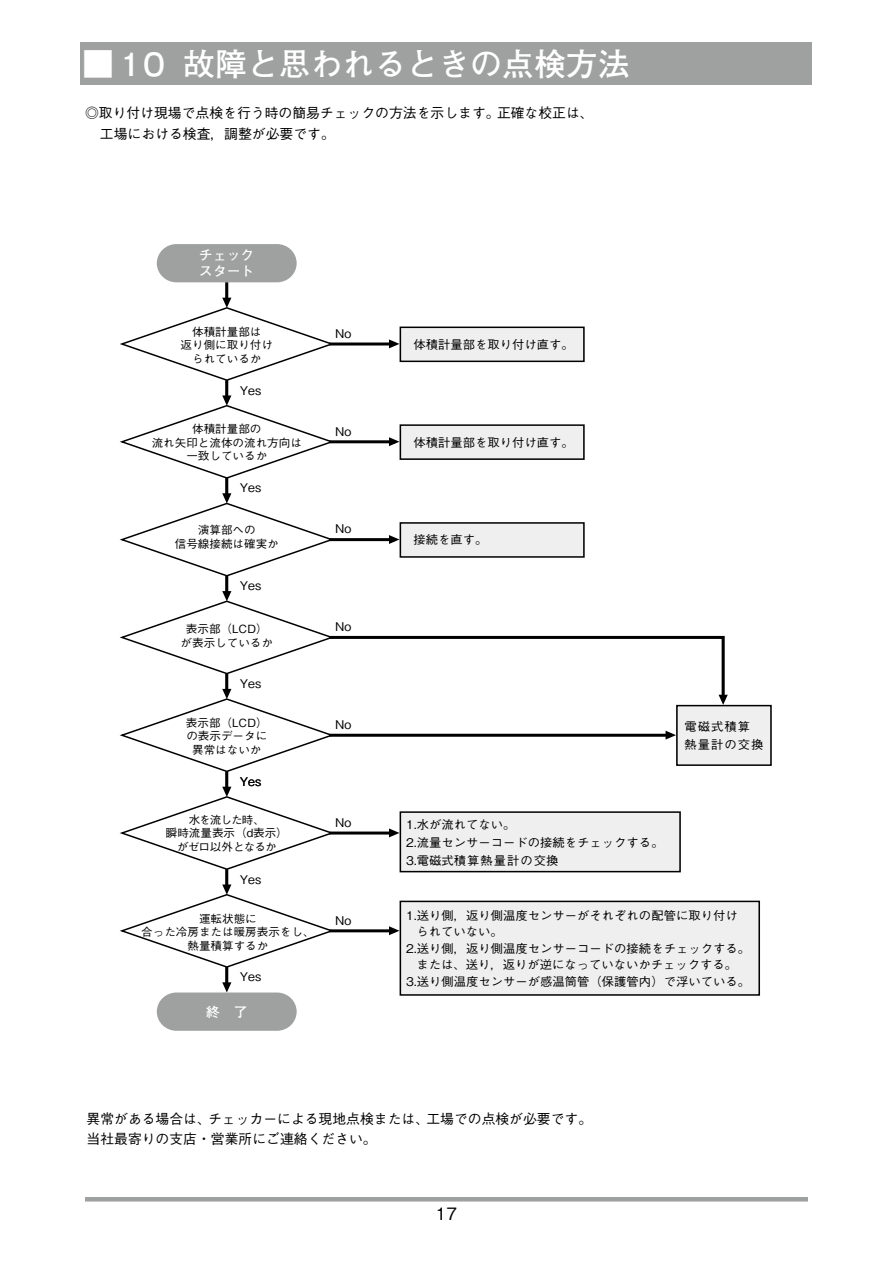
<style>
.page{position:relative;width:893px;height:1263px;background:#fff}
.page>*{position:absolute;margin:0;border:0;box-sizing:border-box;transform-origin:0 0}
.t1{font:700 31.95px "Futo Go B101 Pro";color:#fff}
.t2{font:500 16.95px "Gothic BBB Pro";color:#000}
.t3{font:500 13.8px/20.7px "Gothic BBB Pro";color:#000}
.t4{font:700 13.5px/16.2px "Futo Go B101 Pro";color:#fff}
.t5{font:500 12px/18px "Gothic BBB Pro";color:#000}
.t6{font:500 12px/18px "Gothic BBB Pro";letter-spacing:.08em;color:#000}
.t7{font:500 11.25px/13.5px "Gothic BBB Pro";color:#000;text-align:center}
.t8{font:500 11.25px/13.5px "Gothic BBB Pro";letter-spacing:-.04em;color:#000;text-align:center}
</style>
<div class="page">
<hr style="left:85px;top:1197px;width:723px;height:4px;background:#9fa0a0">
<div style="left:81px;top:43px;width:731px;height:42px;background:#9fa0a0"></div>
<div style="left:157px;top:244px;width:140px;height:38px;background:#9fa0a0"></div>
<hr style="left:225px;top:282px;width:3px;height:22px;background:#000">
<svg style="left:120px;top:298px;width:216px;height:84px"></svg>
<hr style="left:225px;top:380px;width:3px;height:21px;background:#000">
<svg style="left:119px;top:395px;width:217px;height:85px"></svg>
<hr style="left:225px;top:478px;width:3px;height:21px;background:#000">
<svg style="left:119px;top:493px;width:217px;height:85px"></svg>
<hr style="left:225px;top:576px;width:3px;height:21px;background:#000">
<hr style="left:225px;top:771px;width:3px;height:22px;background:#000">
<svg style="left:120px;top:787px;width:216px;height:84px"></svg>
<hr style="left:225px;top:869px;width:3px;height:21px;background:#000">
<svg style="left:119px;top:884px;width:217px;height:85px"></svg>
<hr style="left:225px;top:967px;width:3px;height:21px;background:#000">
<svg style="left:157px;top:982px;width:140px;height:49px"></svg>
<hr style="left:330px;top:342px;width:65px;height:3px;background:#000">
<svg style="left:389px;top:339px;width:10px;height:9px"></svg>
<hr style="left:330px;top:440px;width:65px;height:3px;background:#000">
<svg style="left:389px;top:437px;width:10px;height:9px"></svg>
<hr style="left:330px;top:538px;width:65px;height:3px;background:#000">
<svg style="left:389px;top:535px;width:10px;height:9px"></svg>
<svg style="left:119px;top:591px;width:609px;height:182px"></svg>
<hr style="left:330px;top:831px;width:65px;height:3px;background:#000">
<svg style="left:389px;top:828px;width:10px;height:9px"></svg>
<hr style="left:330px;top:929px;width:65px;height:3px;background:#000">
<svg style="left:389px;top:926px;width:10px;height:9px"></svg>
<div style="left:677px;top:706px;width:94px;height:59px;background:#efefef"></div>
<div style="left:676px;top:705px;width:96px;height:61px;border:2px solid #000"></div>
<div style="left:400px;top:327px;width:184px;height:34px;background:#efefef"></div>
<div style="left:400px;top:327px;width:185px;height:35px;border:2px solid #000"></div>
<div style="left:400px;top:425px;width:184px;height:34px;background:#efefef"></div>
<div style="left:400px;top:424px;width:185px;height:36px;border:2px solid #000"></div>
<div style="left:400px;top:523px;width:184px;height:34px;background:#efefef"></div>
<div style="left:400px;top:522px;width:185px;height:36px;border:2px solid #000"></div>
<div style="left:400px;top:812px;width:280px;height:60px;background:#efefef"></div>
<div style="left:400px;top:811px;width:281px;height:61px;border:2px solid #000"></div>
<div style="left:400px;top:901px;width:359px;height:94px;background:#efefef"></div>
<div style="left:400px;top:901px;width:360px;height:95px;border:2px solid #000"></div>
<h1 class="t1" style="left:82px;top:38px;width:549px">■１０ 故障と思われるときの点検方法</h1>
<p class="t3" style="left:100px;top:101px;width:495px;text-indent:-15px">◎取り付け現場で点検を行う時の簡易チェックの方法を示します。正確な校正は、工場における検査，調整が必要です。</p>
<p class="t4" style="left:199px;top:245px;width:57px">チェックスタート</p>
<p class="t7" style="left:181px;top:323px;width:94px">体積計量部は<br>返り側に取り付けられているか</p>
<p class="t5" style="left:240px;top:379px;width:23px">Yes</p>
<p class="t7" style="left:152px;top:421px;width:152px">体積計量部の<br>流れ矢印と流体の流れ方向は一致しているか</p>
<p class="t5" style="left:240px;top:477px;width:23px">Yes</p>
<p class="t7" style="left:175px;top:522px;width:106px">演算部への<br>信号線接続は確実か</p>
<p class="t5" style="left:240px;top:575px;width:23px">Yes</p>
<p class="t7" style="left:181px;top:621px;width:94px">表示部（LCD）が表示しているか</p>
<p class="t5" style="left:240px;top:673px;width:23px">Yes</p>
<p class="t7" style="left:186px;top:714px;width:83px">表示部（LCD）の表示データに異常はないか</p>
<p class="t5" style="left:240px;top:771px;width:23px">Yes</p>
<p class="t8" style="left:166px;top:811px;width:124px">水を流した時、<br>瞬時流量表示（d表示）がゼロ以外となるか</p>
<p class="t5" style="left:240px;top:869px;width:23px">Yes</p>
<p class="t7" style="left:141px;top:910px;width:175px">運転状態に<br>合った冷房または暖房表示をし、熱量積算するか</p>
<p class="t5" style="left:240px;top:966px;width:23px">Yes</p>
<p class="t4" style="left:206px;top:1002px;width:43px">終　了</p>
<p class="t5" style="left:335px;top:323px;width:18px">No</p>
<p class="t5" style="left:335px;top:421px;width:18px">No</p>
<p class="t5" style="left:335px;top:518px;width:18px">No</p>
<p class="t5" style="left:335px;top:616px;width:18px">No</p>
<p class="t5" style="left:335px;top:714px;width:18px">No</p>
<p class="t5" style="left:335px;top:812px;width:18px">No</p>
<p class="t5" style="left:335px;top:910px;width:18px">No</p>
<p class="t5" style="left:413px;top:334px;width:162px">体積計量部を取り付け直す。</p>
<p class="t5" style="left:413px;top:432px;width:162px">体積計量部を取り付け直す。</p>
<p class="t5" style="left:413px;top:529px;width:76px">接続を直す。</p>
<p class="t5" style="left:406px;top:814px;width:259px">1.水が流れてない。<br>2.流量センサーコードの接続をチェックする。<br>3.電磁式積算熱量計の交換</p>
<p class="t6" style="left:684px;top:716px;width:80px">電磁式積算　熱量計の交換</p>
<p class="t5" style="left:406px;top:905px;width:333px">1.送り側，返り側温度センサーがそれぞれの配管に取り付け</p>
<p class="t5" style="left:416px;top:921px;width:88px">られていない。</p>
<p class="t5" style="left:406px;top:938px;width:345px">2.送り側，返り側温度センサーコードの接続をチェックする。</p>
<p class="t5" style="left:416px;top:954px;width:322px">または、送り，返りが逆になっていないかチェックする。</p>
<p class="t5" style="left:406px;top:971px;width:345px">3.送り側温度センサーが感温筒管（保護管内）で浮いている。</p>
<p class="t3" style="left:87px;top:1106px;width:507px">異常がある場合は、チェッカーによる現地点検または、工場での点検が必要です。当社最寄りの支店・営業所にご連絡ください。</p>
<h2 class="t2" style="left:436px;top:1200px;width:23px">17</h2>
</div>
